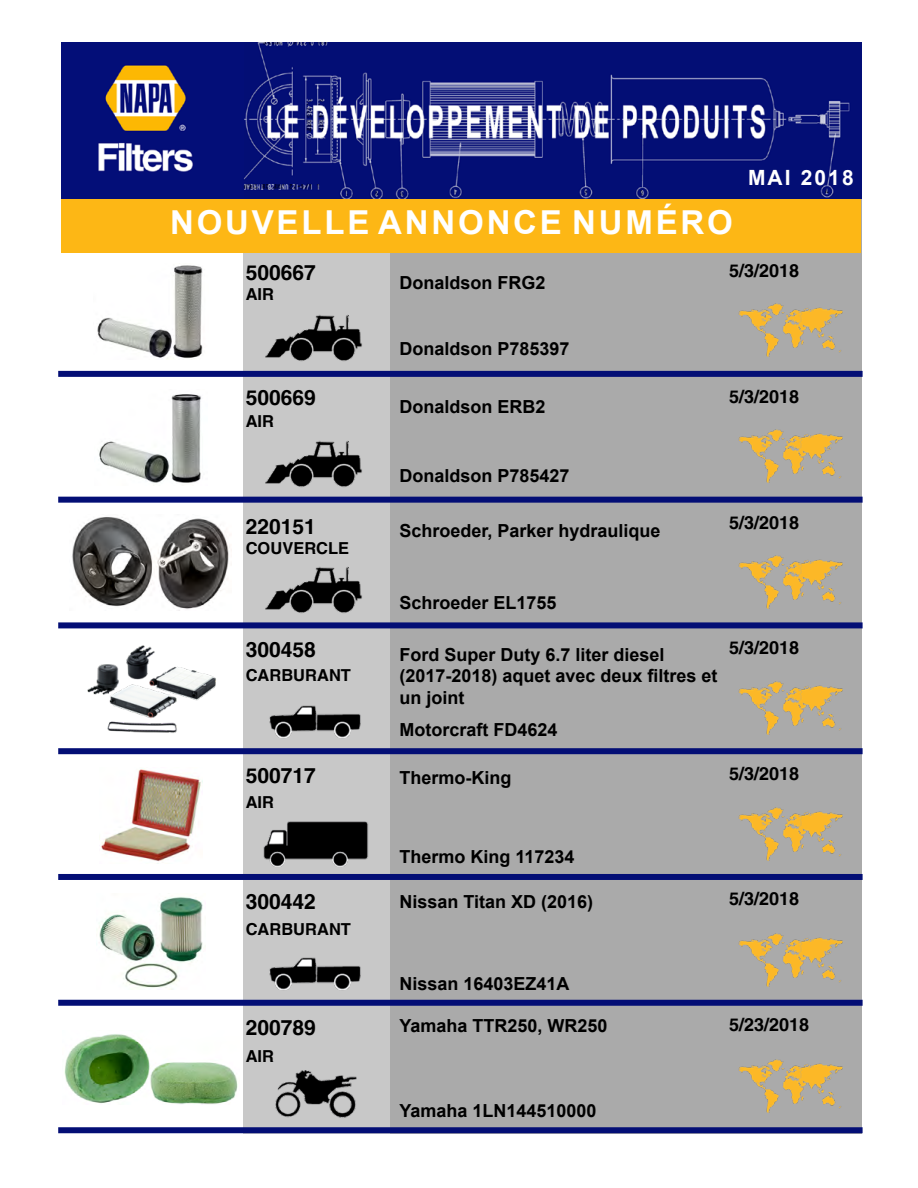
<style>
.page{position:relative;width:918px;height:1188px;background:#fff}
.page>*{position:absolute;margin:0;border:0;box-sizing:border-box;transform-origin:0 0}
.t1{font:700 33px "Arial";letter-spacing:.085em;color:#fff}
.t2{font:700 21px "AG Helvetica";color:#000}
.t3{font:700 21px "Arial";letter-spacing:.1em;color:#fff}
.t4{font:700 18px/21.6px "Arial";color:#000}
.t5{font:700 18px "AG Helvetica";color:#000}
.t6{font:700 16.5px "AG Helvetica";color:#000}
</style>
<div class="page">
<div style="left:243px;top:42px;width:147px;height:1092px;background:#c8c8c8"></div>
<div style="left:390px;top:42px;width:472px;height:1092px;background:#aaa"></div>
<img style="left:97px;top:265px;width:106px;height:94px">
<img style="left:72px;top:517px;width:158px;height:94px">
<img style="left:99px;top:394px;width:102px;height:89px">
<img style="left:87px;top:645px;width:129px;height:88px">
<img style="left:101px;top:769px;width:102px;height:95px">
<img style="left:96px;top:897px;width:110px;height:93px">
<img style="left:64px;top:1034px;width:174px;height:71px">
<div style="left:58px;top:497px;width:805px;height:6px;background:#030e75"></div>
<div style="left:58px;top:622px;width:805px;height:6px;background:#030e75"></div>
<div style="left:58px;top:748px;width:805px;height:6px;background:#030e75"></div>
<div style="left:58px;top:874px;width:805px;height:6px;background:#030e75"></div>
<div style="left:58px;top:1000px;width:805px;height:6px;background:#030e75"></div>
<div style="left:58px;top:1127px;width:805px;height:6px;background:#030e75"></div>
<div style="left:58px;top:371px;width:805px;height:6px;background:#030e75"></div>
<img style="left:738px;top:303px;width:105px;height:54px">
<img style="left:738px;top:429px;width:105px;height:54px">
<img style="left:738px;top:555px;width:105px;height:54px">
<img style="left:738px;top:681px;width:105px;height:54px">
<img style="left:738px;top:807px;width:105px;height:54px">
<img style="left:738px;top:933px;width:105px;height:54px">
<img style="left:738px;top:1059px;width:105px;height:54px">
<img style="left:265px;top:315px;width:97px;height:47px">
<img style="left:265px;top:441px;width:97px;height:47px">
<img style="left:265px;top:567px;width:97px;height:47px">
<img style="left:269px;top:705px;width:92px;height:33px">
<img style="left:263px;top:821px;width:105px;height:46px">
<img style="left:269px;top:957px;width:92px;height:33px">
<img style="left:275px;top:1070px;width:82px;height:48px">
<img style="left:62px;top:42px;width:800px;height:157px">
<div style="left:62px;top:199px;width:799px;height:54px;background:#fdb715"></div>
<h1 class="t1" style="left:170px;top:200px;width:564px">NOUVELLE ANNONCE NUMÉRO</h1>
<p class="t3" style="left:748px;top:163px;width:107px">MAI 2018</p>
<p class="t2" style="left:246px;top:260px;width:72px">500667</p>
<p class="t6" style="left:246px;top:285px;width:30px">AIR</p>
<p class="t2" style="left:246px;top:386px;width:72px">500669</p>
<p class="t6" style="left:246px;top:412px;width:30px">AIR</p>
<p class="t2" style="left:246px;top:515px;width:72px">220151</p>
<p class="t6" style="left:246px;top:539px;width:105px">COUVERCLE</p>
<p class="t2" style="left:246px;top:638px;width:72px">300458</p>
<p class="t6" style="left:246px;top:666px;width:107px">CARBURANT</p>
<p class="t2" style="left:246px;top:764px;width:72px">500717</p>
<p class="t6" style="left:246px;top:793px;width:30px">AIR</p>
<p class="t2" style="left:246px;top:889px;width:72px">300442</p>
<p class="t6" style="left:246px;top:920px;width:107px">CARBURANT</p>
<p class="t2" style="left:246px;top:1016px;width:72px">200789</p>
<p class="t6" style="left:246px;top:1046px;width:30px">AIR</p>
<p class="t4" style="left:399px;top:273px;width:148px">Donaldson FRG2</p>
<p class="t4" style="left:399px;top:338px;width:172px">Donaldson P785397</p>
<p class="t4" style="left:399px;top:396px;width:148px">Donaldson ERB2</p>
<p class="t5" style="left:729px;top:261px;width:72px">5/3/2018</p>
<p class="t5" style="left:729px;top:387px;width:72px">5/3/2018</p>
<p class="t4" style="left:399px;top:465px;width:172px">Donaldson P785427</p>
<p class="t4" style="left:399px;top:520px;width:263px">Schroeder, Parker hydraulique</p>
<p class="t5" style="left:729px;top:512px;width:72px">5/3/2018</p>
<p class="t4" style="left:399px;top:592px;width:159px">Schroeder EL1755</p>
<p class="t4" style="left:399px;top:644px;width:320px">Ford Super Duty 6.7 liter diesel (2017-2018) aquet avec deux filtres et un joint</p>
<p class="t4" style="left:399px;top:719px;width:160px">Motorcraft FD4624</p>
<p class="t4" style="left:399px;top:767px;width:113px">Thermo-King</p>
<p class="t5" style="left:729px;top:638px;width:72px">5/3/2018</p>
<p class="t5" style="left:729px;top:763px;width:72px">5/3/2018</p>
<p class="t4" style="left:399px;top:846px;width:177px">Thermo King 117234</p>
<p class="t4" style="left:399px;top:891px;width:195px">Nissan Titan XD (2016)</p>
<p class="t5" style="left:729px;top:889px;width:72px">5/3/2018</p>
<p class="t4" style="left:399px;top:973px;width:172px">Nissan 16403EZ41A</p>
<p class="t4" style="left:399px;top:1015px;width:210px">Yamaha TTR250, WR250</p>
<p class="t5" style="left:729px;top:1014px;width:82px">5/23/2018</p>
<p class="t4" style="left:399px;top:1100px;width:199px">Yamaha 1LN144510000</p>
</div>
